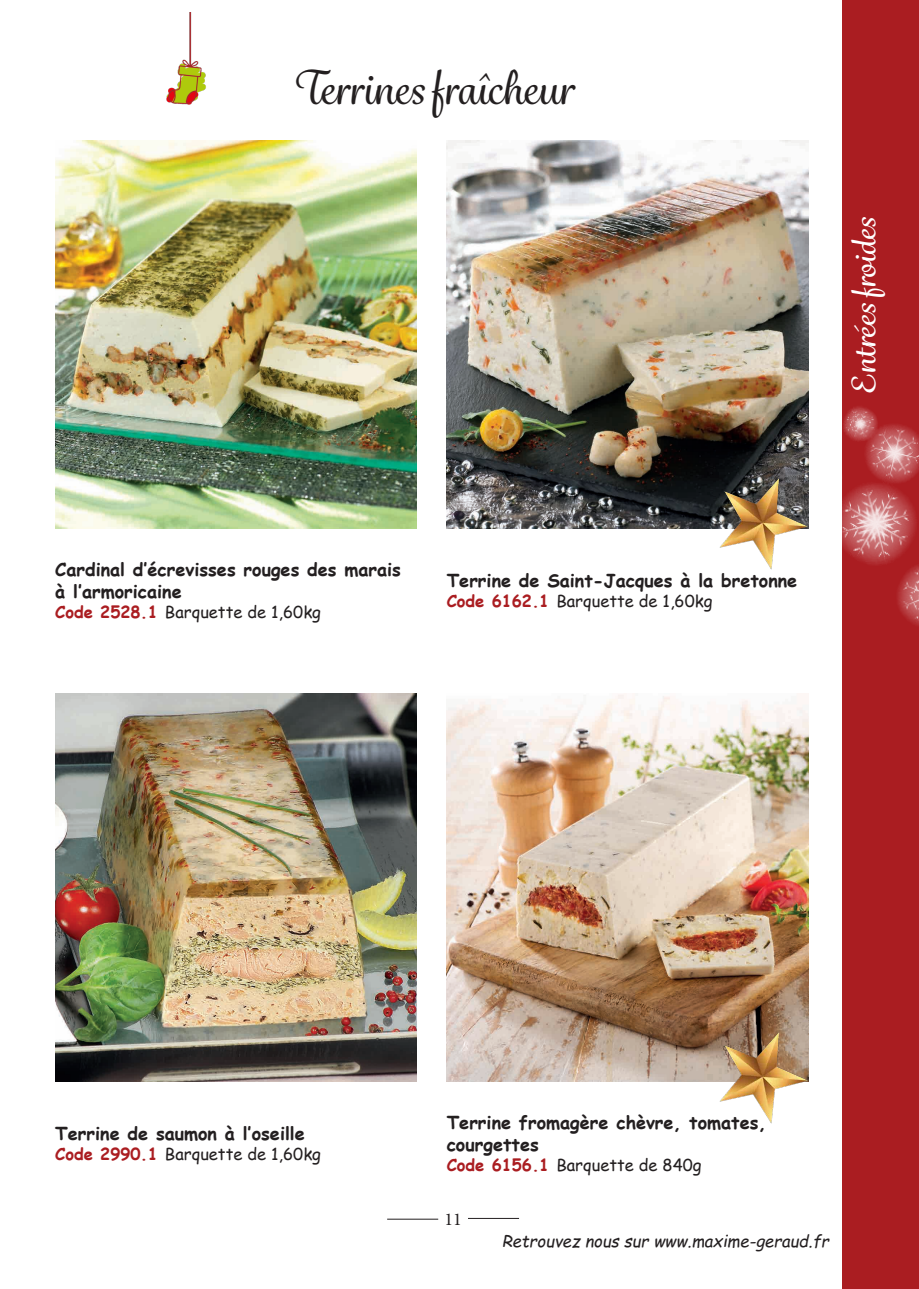
<style>
.page{position:relative;width:919px;height:1289px;background:#fff}
.page>*{position:absolute;margin:0;border:0;box-sizing:border-box;transform-origin:0 0}
.t1{font:500 45px "Grafolita Script";color:#231f20}
.t2{font:500 31.5px "Grafolita Script";color:#fff;scale:1.1 1}
.t3{font:700 18px/21.6px "Comic Sans MS";color:#231f20}
.t4{font:18px "Minion Pro";color:#231f20}
.t5{font:16.5px "Comic Sans MS";color:#231f20}
.t6{font:italic 16.5px "Comic Sans MS";color:#231f20}
.s1{font-weight:700;color:#aa1d21}
</style>
<div class="page">
<div style="left:842px;top:0;width:76px;height:1288px;background:#aa1d21"></div>
<img style="left:808px;top:385px;width:110px;height:240px">
<hr style="left:387px;top:1218px;width:51px;height:1px;background:#231f20">
<hr style="left:468px;top:1217px;width:51px;height:1px;background:#231f20">
<img style="left:55px;top:693px;width:362px;height:388px">
<img style="left:55px;top:140px;width:362px;height:388px">
<img style="left:446px;top:140px;width:362px;height:388px">
<img style="left:446px;top:694px;width:362px;height:387px">
<img style="left:166px;top:13px;width:40px;height:92px">
<img style="left:702px;top:475px;width:106px;height:95px">
<img style="left:702px;top:1028px;width:106px;height:96px">
<p class="t1" style="left:292px;top:59px;width:282px">Terrines fraîcheur</p>
<p class="t2" style="left:843px;top:393px;width:162px;rotate:-90deg">Entrées froides</p>
<p class="t3" style="left:55px;top:558px;width:347px">Cardinal d’écrevisses rouges des marais</p>
<p class="t3" style="left:55px;top:580px;width:128px">à l’armoricaine</p>
<p class="t5" style="left:55px;top:599px;width:267px"><span class="s1">Code 2528.1</span> Barquette de 1,60kg</p>
<p class="t3" style="left:446px;top:569px;width:352px">Terrine de Saint-Jacques à la bretonne</p>
<p class="t5" style="left:446px;top:588px;width:267px"><span class="s1">Code 6162.1</span> Barquette de 1,60kg</p>
<p class="t3" style="left:55px;top:1121px;width:251px">Terrine de saumon à l’oseille</p>
<p class="t5" style="left:55px;top:1141px;width:267px"><span class="s1">Code 2990.1</span> Barquette de 1,60kg</p>
<p class="t3" style="left:446px;top:1111px;width:321px">Terrine fromagère chèvre, tomates, courgettes</p>
<p class="t5" style="left:446px;top:1152px;width:256px"><span class="s1">Code 6156.1</span> Barquette de 840g</p>
<p class="t4" style="left:444px;top:1207px;width:19px">11</p>
<p class="t6" style="left:502px;top:1228px;width:328px">Retrouvez nous sur www.maxime-geraud.fr</p>
</div>
